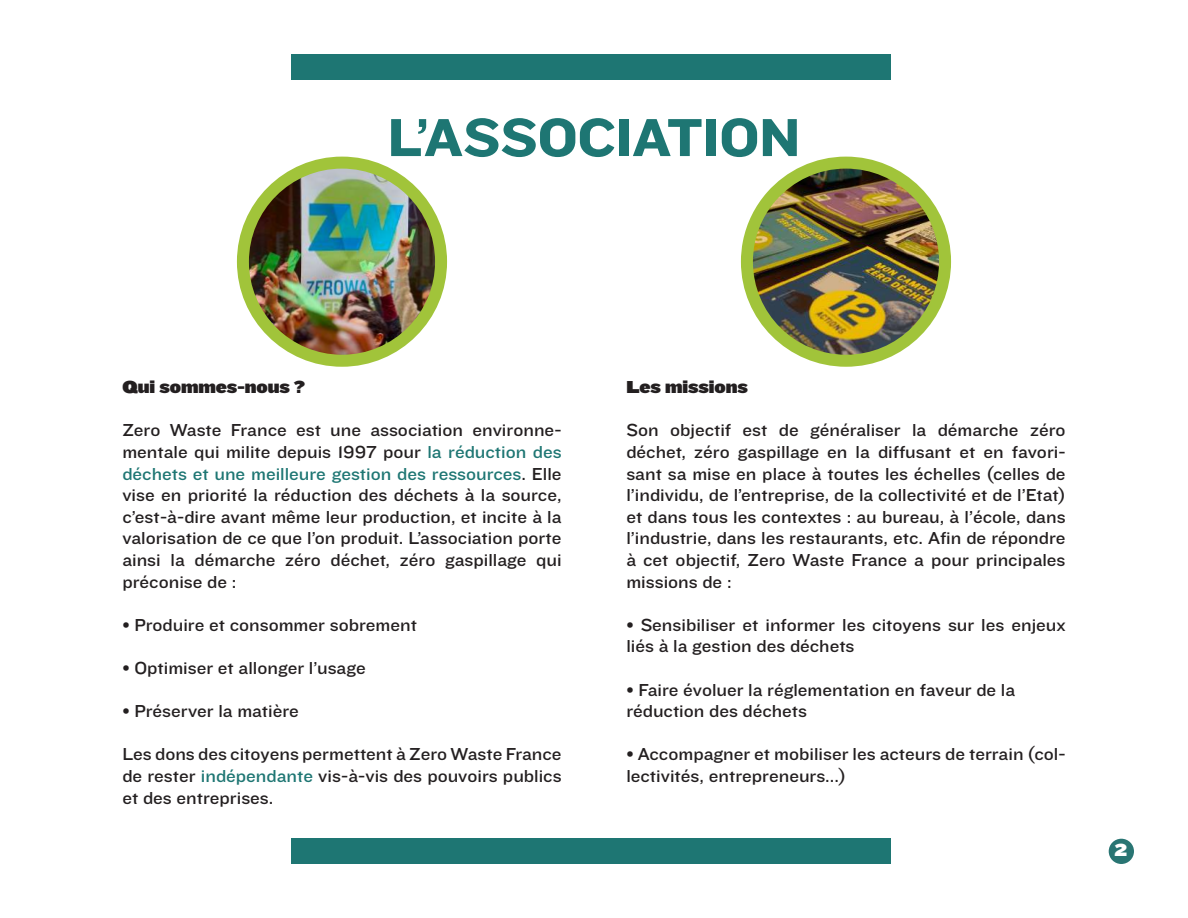
<style>
.page{position:relative;width:1188px;height:918px;background:#fff}
.page>*{position:absolute;margin:0;border:0;box-sizing:border-box;transform-origin:0 0}
.t1{font:55.5px "Knockout HTF52 Cruiserweight";letter-spacing:-.01em;color:#1e7673}
.t2{font:18px/21.6px "Knockout HTF32 Junior Cruiserwt";color:#231f20;text-align:justify}
.t3{font:18px "Knockout HTF93 Ultmt Heviwt";color:#231f20}
.t4{font:18px "Knockout HTF93 Ultmt Heviwt";color:#fff}
.s1{color:#1e7673}
</style>
<div class="page">
<img style="left:243px;top:163px;width:198px;height:198px;border-radius:99px">
<div style="left:237px;top:157px;width:210px;height:210px;border:12px solid #a1c43a;border-radius:50%"></div>
<img style="left:740px;top:156px;width:212px;height:211px">
<div style="left:292px;top:54px;width:599px;height:25px;background:#1e7673"></div>
<div style="left:292px;top:839px;width:599px;height:25px;background:#1e7673"></div>
<div style="left:1109px;top:839px;width:25px;height:25px;background:#297573;border-radius:50%"></div>
<h1 class="t1" style="left:387px;top:108px;width:415px">L’ASSOCIATION</h1>
<p class="t3" style="left:122px;top:377px;width:184px">Qui sommes-nous ?</p>
<p class="t2" style="left:122px;top:420px;width:441px">Zero Waste France est une association environne&shy;mentale qui milite depuis 1997 pour <span class="s1">la réduction des déchets et une meilleure gestion des ressources</span>. Elle vise en priorité la réduction des déchets à la source, c’est-à-dire avant même leur production, et incite à la valorisation de ce que l’on produit. L’association porte ainsi la démarche zéro déchet, zéro gaspillage qui préconise de :</p>
<p class="t2" style="left:122px;top:614px;width:296px">• Produire et consommer sobrement</p>
<p class="t2" style="left:122px;top:657px;width:245px">• Optimiser et allonger l’usage</p>
<p class="t2" style="left:122px;top:701px;width:178px">• Préserver la matière</p>
<p class="t2" style="left:122px;top:744px;width:441px">Les dons des citoyens permettent à Zero Waste France de rester <span class="s1">indépendante</span> vis-à-vis des pouvoirs publics et des entreprises.</p>
<p class="t3" style="left:626px;top:377px;width:123px">Les missions</p>
<p class="t2" style="left:626px;top:420px;width:441px">Son objectif est de généraliser la démarche zéro déchet, zéro gaspillage en la diffusant et en favori&shy;sant sa mise en place à toutes les échelles (celles de l’individu, de l’entreprise, de la collectivité et de l’Etat) et dans tous les contextes : au bureau, à l’école, dans l’industrie, dans les restaurants, etc. Afin de répondre à cet objectif, Zero Waste France a pour principales missions de :</p>
<p class="t2" style="left:626px;top:614px;width:441px">• Sensibiliser et informer les citoyens sur les enjeux liés à la gestion des déchets</p>
<p class="t2" style="left:626px;top:679px;width:390px">• Faire évoluer la réglementation en faveur de la réduction des déchets</p>
<p class="t2" style="left:626px;top:744px;width:441px">• Accompagner et mobiliser les acteurs de terrain (col&shy;lectivités, entrepreneurs...)</p>
<p class="t4" style="left:1115px;top:839px;width:14px">2</p>
</div>
